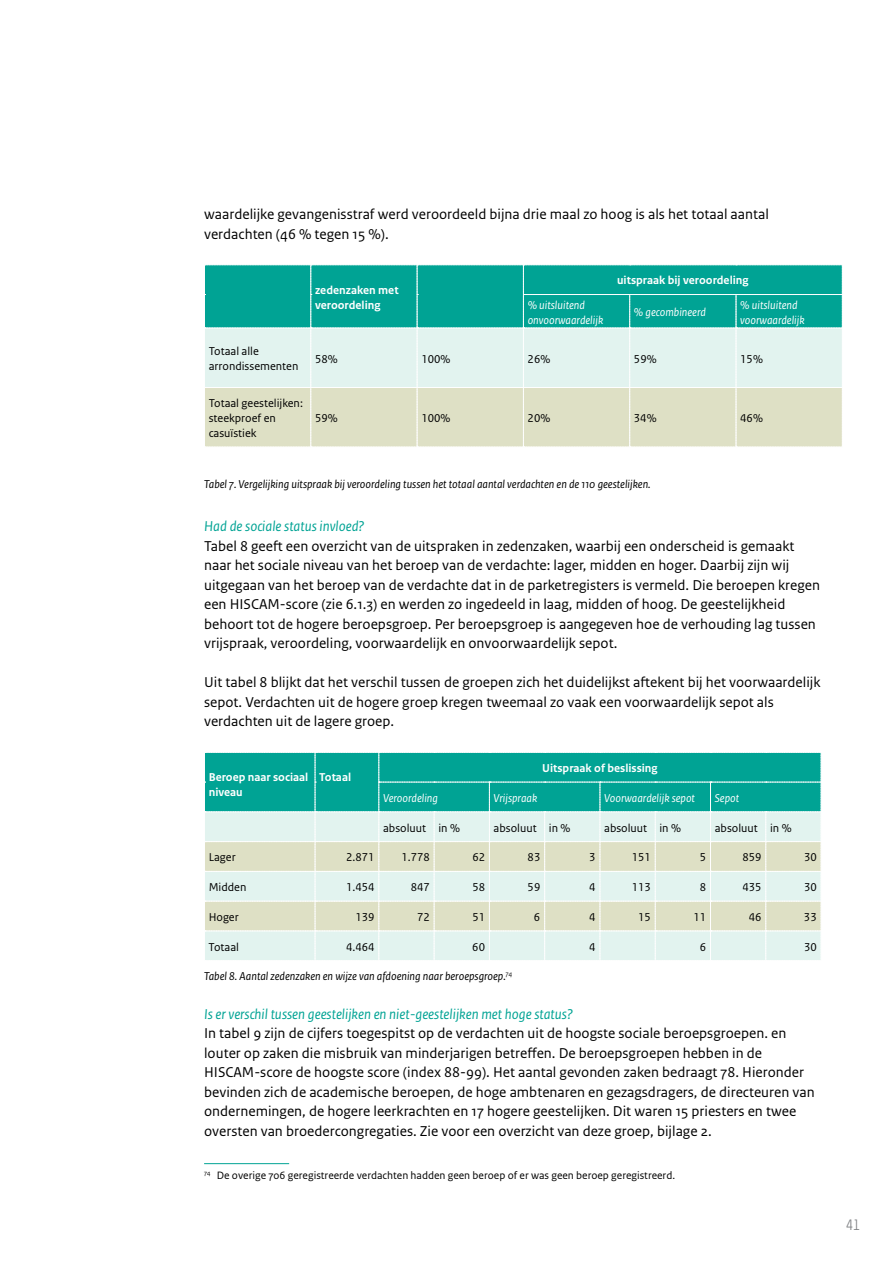
<style>
.page{position:relative;width:893px;height:1263px;background:#fff}
.page>*{position:absolute;margin:0;border:0;box-sizing:border-box;transform-origin:0 0}
.t1{font:15px/19.5px "Rijksoverheid Sans Text";color:#000}
.t2{font:italic 15px "Rijksoverheid Sans Text";color:#00a394}
.t3{font:15px "Melbourne";color:#808285}
.t4{font:12px/15px "Rijksoverheid Sans Text";color:#000}
.t5{font:italic 12px "Rijksoverheid Sans Text";color:#000}
.t6{font:italic 12px/15px "Rijksoverheid Sans Text";color:#fff}
.t7{font:700 12px/15px "Rijksoverheid Sans Text";color:#fff}
.t8{font:11.25px "Rijksoverheid Sans Text";color:#000}
</style>
<div class="page">
<svg style="left:205px;top:264px;width:638px;height:183px;background:#95d2c3"></svg>
<svg style="left:205px;top:752px;width:616px;height:208px;background:#a3d8cb"></svg>
<hr style="left:204px;top:1163px;width:85px;height:1px;background:#00a394">
<p class="t1" style="left:204px;top:205px;width:566px">waardelijke gevangenisstraf werd veroordeeld bijna drie maal zo hoog is als het totaal aantal verdachten (46 % tegen 15 %).</p>
<p class="t7" style="left:315px;top:283px;width:85px">zedenzaken met veroordeling</p>
<p class="t7" style="left:617px;top:273px;width:133px">uitspraak bij veroordeling</p>
<p class="t6" style="left:528px;top:297px;width:77px">% uitsluitend onvoorwaardelijk</p>
<p class="t6" style="left:634px;top:305px;width:74px">% gecombineerd</p>
<p class="t6" style="left:740px;top:297px;width:66px">% uitsluitend voorwaardelijk</p>
<p class="t4" style="left:209px;top:344px;width:91px">Totaal alle arrondissementen</p>
<p class="t4" style="left:315px;top:351px;width:24px">58%</p>
<p class="t4" style="left:421px;top:351px;width:31px">100%</p>
<p class="t4" style="left:528px;top:351px;width:24px">26%</p>
<p class="t4" style="left:634px;top:351px;width:24px">59%</p>
<p class="t4" style="left:740px;top:351px;width:24px">15%</p>
<p class="t4" style="left:209px;top:396px;width:96px">Totaal geestelijken: steekproef en casuïstiek</p>
<p class="t4" style="left:315px;top:411px;width:24px">59%</p>
<p class="t4" style="left:421px;top:411px;width:31px">100%</p>
<p class="t4" style="left:528px;top:411px;width:24px">20%</p>
<p class="t4" style="left:634px;top:411px;width:24px">34%</p>
<p class="t4" style="left:740px;top:411px;width:24px">46%</p>
<p class="t5" style="left:204px;top:477px;width:448px">Tabel 7. Vergelijking uitspraak bij veroordeling tussen het totaal aantal verdachten en de 110 geestelijken.</p>
<p class="t2" style="left:204px;top:518px;width:162px">Had de sociale status invloed?</p>
<p class="t1" style="left:204px;top:536px;width:617px">Tabel 8 geeft een overzicht van de uitspraken in zedenzaken, waarbij een onderscheid is gemaakt naar het sociale niveau van het beroep van de verdachte: lager, midden en hoger. Daarbij zijn wij uitgegaan van het beroep van de verdachte dat in de parketregisters is vermeld. Die beroepen kregen een HISCAM-score (zie 6.1.3) en werden zo ingedeeld in laag, midden of hoog. De geestelijkheid behoort tot de hogere beroepsgroep. Per beroepsgroep is aangegeven hoe de verhouding lag tussen vrijspraak, veroordeling, voorwaardelijk en onvoorwaardelijk sepot.</p>
<p class="t1" style="left:204px;top:673px;width:618px">Uit tabel 8 blijkt dat het verschil tussen de groepen zich het duidelijkst aftekent bij het voorwaardelijk sepot. Verdachten uit de hogere groep kregen tweemaal zo vaak een voorwaardelijk sepot als verdachten uit de lagere groep.</p>
<p class="t7" style="left:209px;top:770px;width:101px">Beroep naar sociaal niveau</p>
<p class="t7" style="left:319px;top:770px;width:33px">Totaal</p>
<p class="t7" style="left:542px;top:761px;width:117px">Uitspraak of beslissing</p>
<p class="t6" style="left:383px;top:791px;width:56px">Veroordeling</p>
<p class="t6" style="left:494px;top:791px;width:45px">Vrijspraak</p>
<p class="t6" style="left:604px;top:791px;width:92px">Voorwaardelijk sepot</p>
<p class="t6" style="left:715px;top:791px;width:26px">Sepot</p>
<p class="t4" style="left:383px;top:820px;width:78px">absoluut in %</p>
<p class="t4" style="left:494px;top:820px;width:78px">absoluut in %</p>
<p class="t4" style="left:604px;top:820px;width:78px">absoluut in %</p>
<p class="t4" style="left:715px;top:820px;width:78px">absoluut in %</p>
<p class="t4" style="left:209px;top:850px;width:28px">Lager</p>
<p class="t4" style="left:346px;top:850px;width:30px">2.871</p>
<p class="t4" style="left:401px;top:850px;width:30px">1.778</p>
<p class="t4" style="left:472px;top:850px;width:14px">62</p>
<p class="t4" style="left:528px;top:850px;width:14px">83</p>
<p class="t4" style="left:589px;top:850px;width:8px">3</p>
<p class="t4" style="left:632px;top:850px;width:21px">151</p>
<p class="t4" style="left:700px;top:850px;width:8px">5</p>
<p class="t4" style="left:742px;top:850px;width:21px">859</p>
<p class="t4" style="left:804px;top:850px;width:14px">30</p>
<p class="t4" style="left:209px;top:880px;width:39px">Midden</p>
<p class="t4" style="left:346px;top:880px;width:30px">1.454</p>
<p class="t4" style="left:411px;top:880px;width:21px">847</p>
<p class="t4" style="left:472px;top:880px;width:14px">58</p>
<p class="t4" style="left:528px;top:880px;width:14px">59</p>
<p class="t4" style="left:589px;top:880px;width:8px">4</p>
<p class="t4" style="left:632px;top:880px;width:21px">113</p>
<p class="t4" style="left:700px;top:880px;width:8px">8</p>
<p class="t4" style="left:742px;top:880px;width:21px">435</p>
<p class="t4" style="left:804px;top:880px;width:14px">30</p>
<p class="t4" style="left:209px;top:910px;width:32px">Hoger</p>
<p class="t4" style="left:355px;top:910px;width:21px">139</p>
<p class="t4" style="left:417px;top:910px;width:14px">72</p>
<p class="t4" style="left:472px;top:910px;width:14px">51</p>
<p class="t4" style="left:534px;top:910px;width:8px">6</p>
<p class="t4" style="left:589px;top:910px;width:8px">4</p>
<p class="t4" style="left:638px;top:910px;width:14px">15</p>
<p class="t4" style="left:693px;top:910px;width:14px">11</p>
<p class="t4" style="left:749px;top:910px;width:14px">46</p>
<p class="t4" style="left:804px;top:910px;width:14px">33</p>
<p class="t4" style="left:209px;top:939px;width:32px">Totaal</p>
<p class="t4" style="left:346px;top:939px;width:30px">4.464</p>
<p class="t4" style="left:472px;top:939px;width:14px">60</p>
<p class="t4" style="left:589px;top:939px;width:8px">4</p>
<p class="t4" style="left:700px;top:939px;width:8px">6</p>
<p class="t4" style="left:804px;top:939px;width:14px">30</p>
<p class="t5" style="left:204px;top:969px;width:310px">Tabel 8. Aantal zedenzaken en wijze van afdoening naar beroepsgroep.<sup>74</sup></p>
<p class="t2" style="left:204px;top:1006px;width:370px">Is er verschil tussen geestelijken en niet-geestelijken met hoge status?</p>
<p class="t1" style="left:204px;top:1024px;width:612px">In tabel 9 zijn de cijfers toegespitst op de verdachten uit de hoogste sociale beroepsgroepen. en louter op zaken die misbruik van minderjarigen betreffen. De beroepsgroepen hebben in de HISCAM-score de hoogste score (index 88-99). Het aantal gevonden zaken bedraagt 78. Hieronder bevinden zich de academische beroepen, de hoge ambtenaren en gezagsdragers, de directeuren van ondernemingen, de hogere leerkrachten en 17 hogere geestelijken. Dit waren 15 priesters en twee oversten van broedercongregaties. Zie voor een overzicht van deze groep, bijlage 2.</p>
<p class="t8" style="left:204px;top:1168px;width:473px"><sup>74</sup> De overige 706 geregistreerde verdachten hadden geen beroep of er was geen beroep geregistreerd.</p>
<p class="t3" style="left:846px;top:1217px;width:15px">41</p>
</div>
